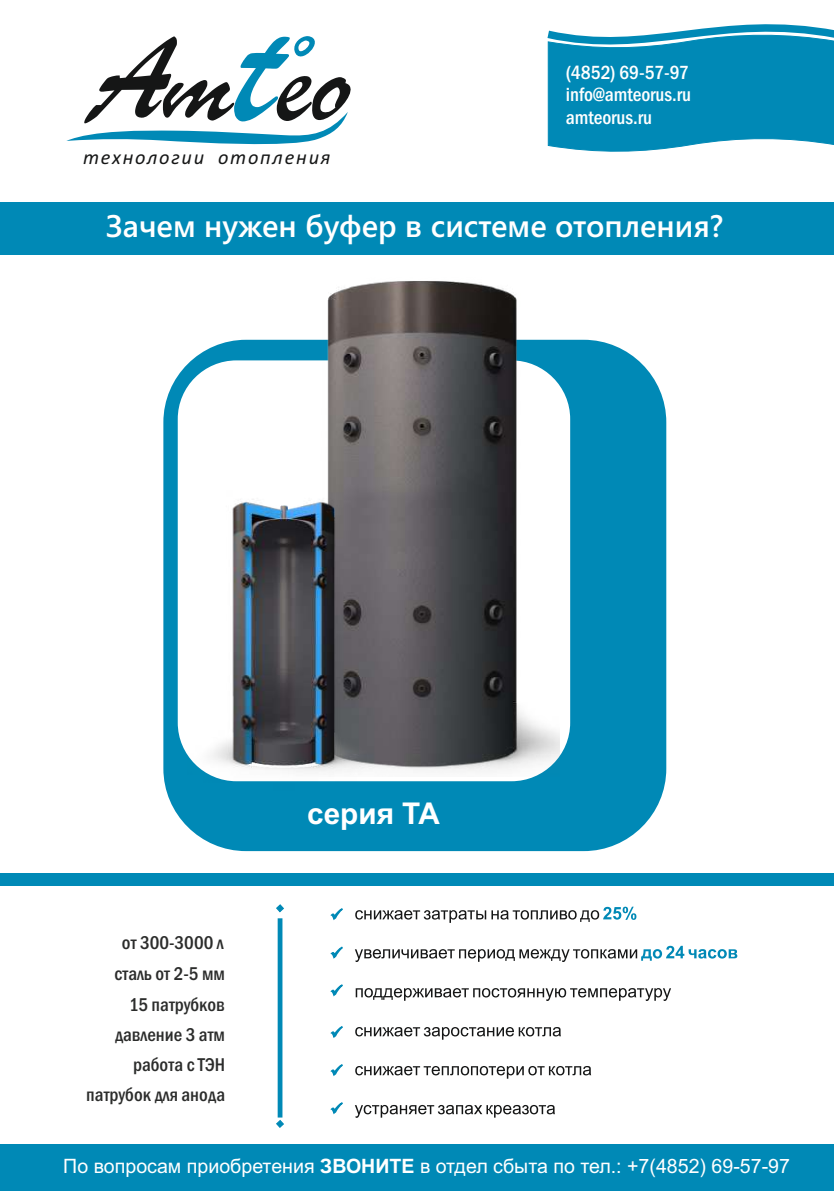
<style>
.page{position:relative;width:834px;height:1191px;background:#fff}
.page>*{position:absolute;margin:0;border:0;box-sizing:border-box;transform-origin:0 0}
.t1{font:600 31.2px "Segoe UI";color:#fff}
.t2{font:700 30px "Arial";color:#fff}
.t3{font:italic 20.4px "Calibri";letter-spacing:.09em;color:#151616}
.t4{font:19.8px "Arial";color:#fff}
.t5{font:500 condensed 19.8px/22.4px "Franklin Gothic";color:#fff}
.t6{font:500 condensed 19.2px/30.2px "Franklin Gothic";color:#2b2c2b;text-align:right}
.s1{font-weight:700}
</style>
<div class="page">
<svg style="left:66px;top:36px;width:285px;height:109px"></svg>
<svg style="left:547px;top:24px;width:286px;height:128px;background:#2098bf"></svg>
<div style="left:0;top:202px;width:833px;height:53px;background:#0089b6"></div>
<div style="left:163px;top:340px;width:503px;height:511px;background:#0089b6;border:10px solid #0089b6;border-radius:78px"></div>
<div style="left:168px;top:351px;width:411px;height:440px;background:#fff;border:10px solid #0089b6;border-radius:63px"></div>
<img style="left:282px;top:281px;width:278px;height:495px">
<img style="left:188px;top:490px;width:184px;height:300px">
<svg style="left:599px;top:906px;width:138px;height:95px"></svg>
<svg style="left:355px;top:910px;width:244px;height:130px"></svg>
<svg style="left:355px;top:1066px;width:236px;height:51px"></svg>
<svg style="left:330px;top:908px;width:13px;height:13px"></svg>
<svg style="left:330px;top:946px;width:13px;height:13px"></svg>
<svg style="left:330px;top:984px;width:13px;height:13px"></svg>
<svg style="left:330px;top:1026px;width:13px;height:12px"></svg>
<svg style="left:330px;top:1064px;width:13px;height:12px"></svg>
<svg style="left:330px;top:1102px;width:13px;height:13px"></svg>
<div style="left:0;top:873px;width:833px;height:12px;background:#0089b6"></div>
<div style="left:277px;top:918px;width:5px;height:199px;background:#0089b6"></div>
<svg style="left:276px;top:1119px;width:8px;height:9px"></svg>
<svg style="left:276px;top:904px;width:8px;height:9px"></svg>
<div style="left:0;top:1143px;width:833px;height:48px;background:#0089b6"></div>
<p class="t3" style="left:83px;top:149px;width:249px">технологии отопления</p>
<p class="t5" style="left:565px;top:63px;width:127px">(4852) 69-57-97 info@amteorus.ru amteorus.ru</p>
<h1 class="t1" style="left:106px;top:214px;width:619px">Зачем нужен буфер в системе отопления?</h1>
<p class="t6" style="left:86px;top:929px;width:140px">от 300-3000 л сталь от 2-5 мм<br>15 патрубков давление 3 атм работа с ТЭН патрубок для анода</p>
<h2 class="t2" style="left:307px;top:802px;width:134px">серия ТА</h2>
<p class="t4" style="left:63px;top:1158px;width:728px">По вопросам приобретения <span class="s1">ЗВОНИТЕ</span> в отдел сбыта по тел.: +7(4852) 69-57-97</p>
</div>
